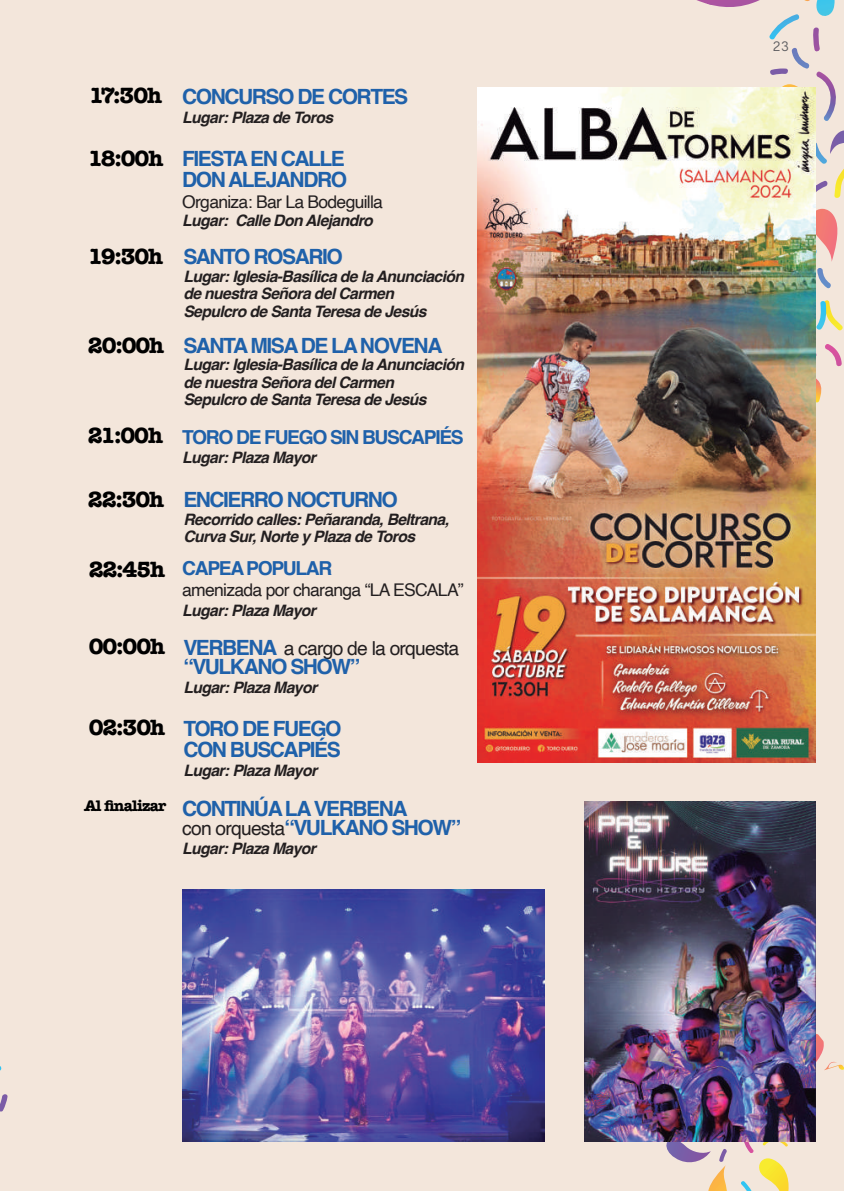
<style>
.page{position:relative;width:844px;height:1191px;background:#fff}
.page>*{position:absolute;margin:0;border:0;box-sizing:border-box;transform-origin:0 0}
.t1{font:700 22.75px "American Typewriter";letter-spacing:-.05em;color:#000}
.t2{font:700 21px/21px "Helvetica";letter-spacing:-.07em;color:#1f61aa}
.t3{font:700 19.25px "Helvetica";letter-spacing:-.07em;color:#1f61aa}
.t4{font:19.25px "Helvetica";letter-spacing:-.04em;color:#231f20}
.t5{font:17.5px "Helvetica";letter-spacing:-.04em;color:#231f20}
.t6{font:italic 700 15.75px/17.5px "Helvetica";letter-spacing:-.04em;color:#231f20}
.t7{font:700 15.75px "American Typewriter";letter-spacing:-.05em;color:#000}
.t8{font:14px "Grantha Sangam MN";color:#5c5c5f}
.s1{font-family:"American Typewriter";font-size:22.75px;color:#000}
.s2{font-weight:700;font-size:21px;color:#1f61aa}
.s3{font-weight:400;font-size:19.25px;color:#231f20}
</style>
<div class="page">
<div style="left:0;top:0;width:843px;height:1191px;background:#f3e6db"></div>
<svg style="left:0;top:1094px;width:8px;height:17px"></svg>
<svg style="left:815px;top:300px;width:28px;height:32px"></svg>
<svg style="left:817px;top:268px;width:14px;height:21px"></svg>
<svg style="left:815px;top:344px;width:26px;height:58px"></svg>
<svg style="left:815px;top:209px;width:23px;height:53px"></svg>
<svg style="left:696px;top:0;width:147px;height:199px"></svg>
<svg style="left:663px;top:1033px;width:180px;height:158px"></svg>
<img style="left:477px;top:87px;width:338px;height:675px">
<img style="left:584px;top:801px;width:231px;height:340px">
<img style="left:182px;top:889px;width:362px;height:252px">
<h1 class="t1" style="left:89px;top:76px;width:75px">17:30h</h1>
<h2 class="t2" style="left:182px;top:88px;width:227px">CONCURSO DE CORTES</h2>
<p class="t6" style="left:182px;top:110px;width:152px">Lugar: Plaza de Toros</p>
<h2 class="t2" style="left:88px;top:151px;width:261px;text-align:right"><span class="s1">18:00h</span> FIESTA EN CALLE<br>DON ALEJANDRO</h2>
<p class="t5" style="left:182px;top:189px;width:202px">Organiza: Bar La Bodeguilla</p>
<p class="t6" style="left:182px;top:213px;width:192px">Lugar: Calle Don Alejandro</p>
<h1 class="t1" style="left:88px;top:237px;width:77px">19:30h</h1>
<h1 class="t1" style="left:88px;top:325px;width:78px">20:00h</h1>
<h2 class="t2" style="left:183px;top:249px;width:161px">SANTO ROSARIO</h2>
<p class="t6" style="left:183px;top:269px;width:282px">Lugar: Iglesia-Basílica de la Anunciación de nuestra Señora del Carmen<br>Sepulcro de Santa Teresa de Jesús</p>
<h2 class="t2" style="left:183px;top:337px;width:260px">SANTA MISA DE LA NOVENA</h2>
<p class="t6" style="left:183px;top:358px;width:282px">Lugar: Iglesia-Basílica de la Anunciación de nuestra Señora del Carmen<br>Sepulcro de Santa Teresa de Jesús</p>
<h1 class="t1" style="left:88px;top:416px;width:77px">21:00h</h1>
<p class="t3" style="left:182px;top:425px;width:283px">TORO DE FUEGO SIN BUSCAPIÉS</p>
<p class="t6" style="left:182px;top:450px;width:135px">Lugar: Plaza Mayor</p>
<h1 class="t1" style="left:88px;top:480px;width:78px">22:30h</h1>
<h2 class="t2" style="left:183px;top:491px;width:216px">ENCIERRO NOCTURNO</h2>
<p class="t6" style="left:183px;top:512px;width:267px">Recorrido calles: Peñaranda, Beltrana,<br>Curva Sur, Norte y Plaza de Toros</p>
<h1 class="t1" style="left:89px;top:549px;width:78px">22:45h</h1>
<h1 class="t1" style="left:89px;top:627px;width:78px">00:00h</h1>
<p class="t3" style="left:182px;top:557px;width:151px">CAPEA POPULAR</p>
<p class="t5" style="left:182px;top:577px;width:283px">amenizada por charanga “LA ESCALA”</p>
<p class="t6" style="left:182px;top:603px;width:135px">Lugar: Plaza Mayor</p>
<p class="t4" style="left:183px;top:633px;width:277px"><span class="s2">VERBENA</span> a cargo de la orquesta</p>
<h2 class="t2" style="left:183px;top:658px;width:178px">“VULKANO SHOW”</h2>
<p class="t6" style="left:183px;top:680px;width:135px">Lugar: Plaza Mayor</p>
<h1 class="t1" style="left:89px;top:708px;width:78px">02:30h</h1>
<h2 class="t2" style="left:183px;top:720px;width:160px">TORO DE FUEGO<br>CON BUSCAPIÉS</h2>
<p class="t6" style="left:183px;top:763px;width:135px">Lugar: Plaza Mayor</p>
<p class="t7" style="left:84px;top:792px;width:84px">Al finalizar</p>
<h2 class="t2" style="left:182px;top:801px;width:280px;line-height:19.2px">CONTINÚA LA VERBENA<br><span class="s3">con orquesta</span>“VULKANO SHOW”</h2>
<p class="t6" style="left:182px;top:841px;width:135px">Lugar: Plaza Mayor</p>
<p class="t8" style="left:772px;top:38px;width:18px">23</p>
</div>
